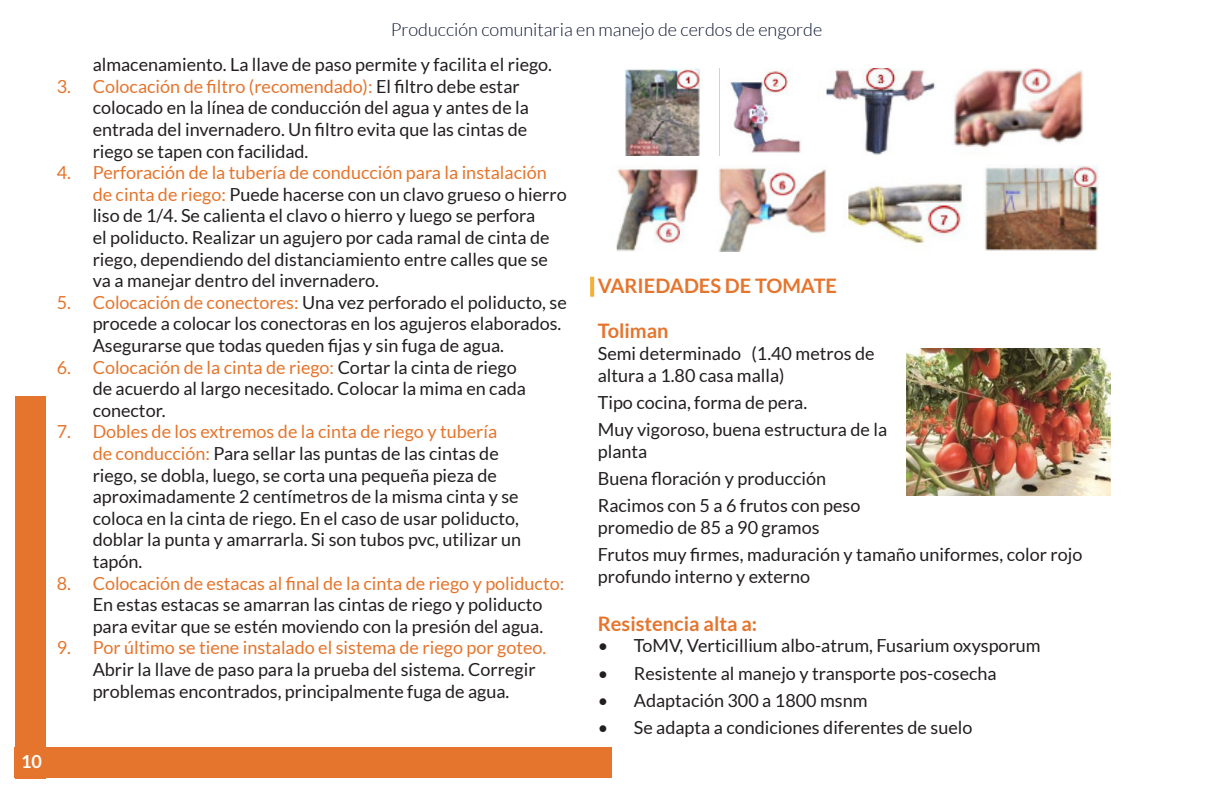
<style>
.page{position:relative;width:1224px;height:792px;background:#fff}
.page>*{position:absolute;margin:0;border:0;box-sizing:border-box;transform-origin:0 0}
.Titulo_2{font:700 20px "Lato";color:#e5752d}
.Titulo_1{font:700 20px "Lato";color:#e5752d}
.Parrafo{font:18px/21.6px "Lato";color:#231f20}
.t1{font:300 18px "Lato";color:#0c142f}
.t2{font:700 18px "Lato";color:#fff}
.s1{color:#e5752d}
</style>
<div class="page">
<div style="left:15px;top:396px;width:30px;height:382px;background:#e5752d"></div>
<div style="left:15px;top:748px;width:597px;height:30px;background:#e5752d"></div>
<svg style="left:590px;top:277px;width:4px;height:20px"></svg>
<img style="left:625px;top:68px;width:76px;height:87px">
<img style="left:719px;top:68px;width:82px;height:87px">
<img style="left:826px;top:68px;width:109px;height:87px">
<img style="left:954px;top:68px;width:129px;height:80px">
<img style="left:616px;top:168px;width:82px;height:83px">
<img style="left:719px;top:168px;width:108px;height:84px">
<img style="left:842px;top:183px;width:122px;height:64px">
<img style="left:985px;top:164px;width:113px;height:87px">
<img style="left:906px;top:348px;width:205px;height:147px">
<p class="t2" style="left:21px;top:751px;width:22px">10</p>
<p class="t1" style="left:391px;top:20px;width:433px">Producción comunitaria en manejo de cerdos de engorde</p>
<p class="Parrafo" style="left:93px;top:54px;width:461px">almacenamiento. La llave de paso permite y facilita el riego.</p>
<p class="Parrafo" style="left:93px;top:75px;width:438px;text-indent:-36px"><span class="s1">3. Colocación de filtro (recomendado):</span> El filtro debe estar colocado en la línea de conducción del agua y antes de la entrada del invernadero. Un filtro evita que las cintas de riego se tapen con facilidad.</p>
<p class="Parrafo" style="left:93px;top:162px;width:476px;text-indent:-36px"><span class="s1">4. Perforación de la tubería de conducción para la instalación de cinta de riego:</span> Puede hacerse con un clavo grueso o hierro liso de 1/4. Se calienta el clavo o hierro y luego se perfora<br>el poliducto. Realizar un agujero por cada ramal de cinta de riego, dependiendo del distanciamiento entre calles que se va a manejar dentro del invernadero.</p>
<p class="Parrafo" style="left:93px;top:291px;width:476px;text-indent:-36px"><span class="s1">5. Colocación de conectores:</span> Una vez perforado el poliducto, se procede a colocar los conectoras en los agujeros elaborados.<br>Asegurarse que todas queden fijas y sin fuga de agua.</p>
<p class="Parrafo" style="left:93px;top:356px;width:435px;text-indent:-36px"><span class="s1">6. Colocación de la cinta de riego:</span> Cortar la cinta de riego de acuerdo al largo necesitado. Colocar la mima en cada conector.</p>
<p class="Parrafo" style="left:93px;top:421px;width:430px;text-indent:-36px"><span class="s1">7. Dobles de los extremos de la cinta de riego y tubería de conducción:</span> Para sellar las puntas de las cintas de riego, se dobla, luego, se corta una pequeña pieza de aproximadamente 2 centímetros de la misma cinta y se coloca en la cinta de riego. En el caso de usar poliducto, doblar la punta y amarrarla. Si son tubos pvc, utilizar un tapón.</p>
<p class="Parrafo" style="left:93px;top:572px;width:473px;text-indent:-36px"><span class="s1">8. Colocación de estacas al final de la cinta de riego y poliducto:<br></span>En estas estacas se amarran las cintas de riego y poliducto para evitar que se estén moviendo con la presión del agua.</p>
<p class="Parrafo" style="left:93px;top:637px;width:455px;text-indent:-36px"><span class="s1">9. Por último se tiene instalado el sistema de riego por goteo.<br></span>Abrir la llave de paso para la prueba del sistema. Corregir problemas encontrados, principalmente fuga de agua.</p>
<p class="Titulo_1" style="left:598px;top:274px;width:241px">VARIEDADES DE TOMATE</p>
<p class="Titulo_2" style="left:598px;top:320px;width:72px">Toliman</p>
<p class="Parrafo" style="left:598px;top:343px;width:278px">Semi determinado (1.40 metros de altura a 1.80 casa malla)</p>
<p class="Parrafo" style="left:598px;top:391px;width:211px">Tipo cocina, forma de pera.</p>
<p class="Parrafo" style="left:598px;top:419px;width:291px">Muy vigoroso, buena estructura de la planta</p>
<p class="Parrafo" style="left:598px;top:468px;width:230px">Buena floración y producción</p>
<p class="Parrafo" style="left:598px;top:495px;width:264px">Racimos con 5 a 6 frutos con peso promedio de 85 a 90 gramos</p>
<p class="Parrafo" style="left:598px;top:544px;width:486px">Frutos muy firmes, maduración y tamaño uniformes, color rojo profundo interno y externo</p>
<p class="Titulo_2" style="left:598px;top:612px;width:161px">Resistencia alta a:</p>
<p class="Parrafo" style="left:598px;top:635px;width:444px">• ToMV, Verticillium albo-atrum, Fusarium oxysporum</p>
<p class="Parrafo" style="left:598px;top:662px;width:400px">• Resistente al manejo y transporte pos-cosecha</p>
<p class="Parrafo" style="left:598px;top:689px;width:271px">• Adaptación 300 a 1800 msnm</p>
<p class="Parrafo" style="left:598px;top:717px;width:376px">• Se adapta a condiciones diferentes de suelo</p>
</div>
